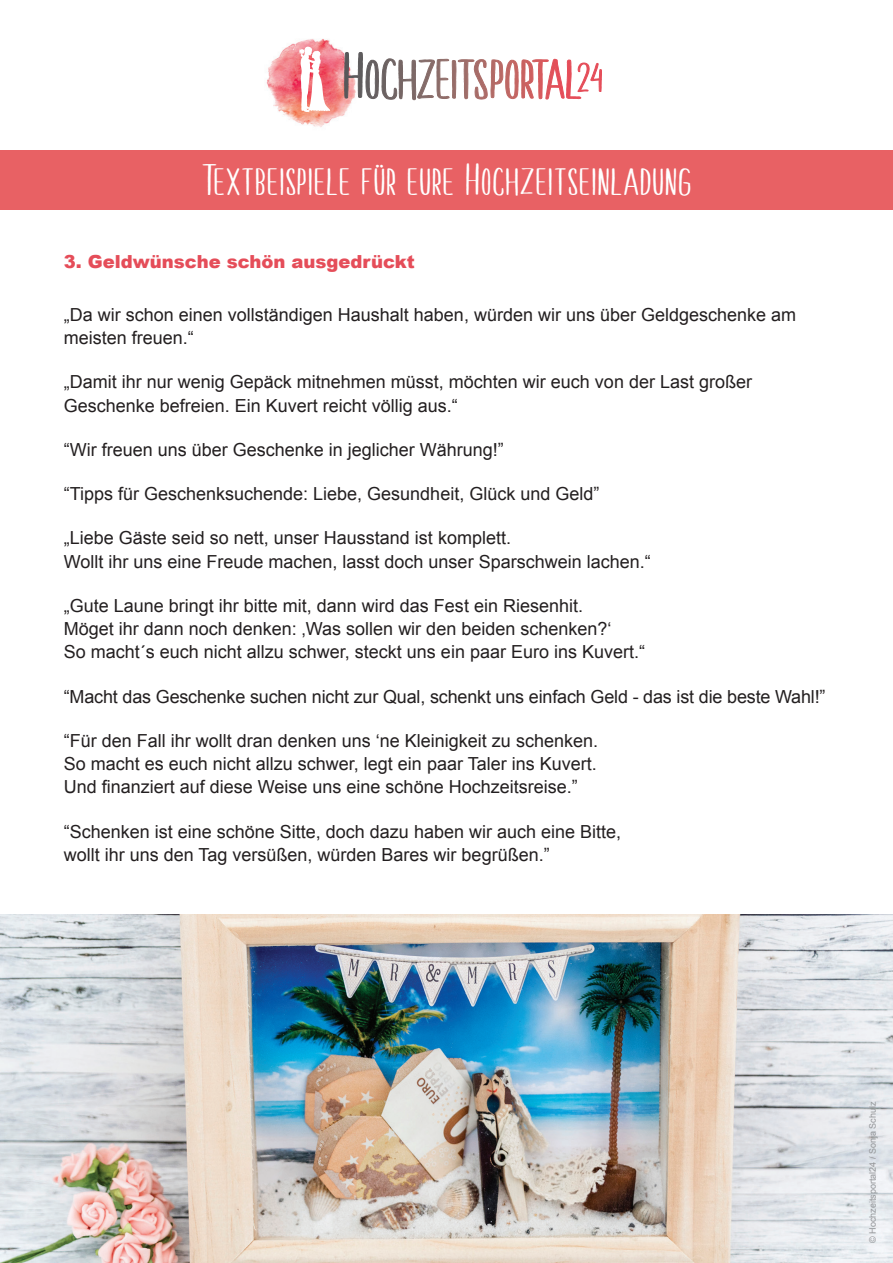
<style>
.page{position:relative;width:893px;height:1263px;background:#fff}
.page>*{position:absolute;margin:0;border:0;box-sizing:border-box;transform-origin:0 0}
.t1{font:45px "Melloner Fun";letter-spacing:.025em;color:#fff}
.t2{font:18px/23.2px "Arial";color:#231f20}
.t3{font:900 18px "Arial";color:#e54d59}
.t4{font:9px "Arial";color:#939598}
</style>
<div class="page">
<div style="left:0;top:150px;width:893px;height:60px;background:#e86164"></div>
<img style="left:0;top:914px;width:893px;height:349px">
<img style="left:266px;top:39px;width:80px;height:88px">
<svg style="left:344px;top:43px;width:258px;height:69px"></svg>
<svg style="left:299px;top:46px;width:31px;height:66px"></svg>
<p class="t1" style="left:202px;top:152px;width:491px">Textbeispiele für eure Hochzeitseinladung</p>
<p class="t3" style="left:64px;top:249px;width:352px">3. Geldwünsche schön ausgedrückt</p>
<p class="t2" style="left:64px;top:303px;width:734px">„Da wir schon einen vollständigen Haushalt haben, würden wir uns über Geldgeschenke am meisten freuen.“</p>
<p class="t2" style="left:64px;top:371px;width:690px">„Damit ihr nur wenig Gepäck mitnehmen müsst, möchten wir euch von der Last großer<br>Geschenke befreien. Ein Kuvert reicht völlig aus.“</p>
<p class="t2" style="left:64px;top:438px;width:442px">“Wir freuen uns über Geschenke in jeglicher Währung!”</p>
<p class="t2" style="left:64px;top:482px;width:537px">“Tipps für Geschenksuchende: Liebe, Gesundheit, Glück und Geld”</p>
<p class="t2" style="left:64px;top:527px;width:449px">„Liebe Gäste seid so nett, unser Hausstand ist komplett.</p>
<p class="t2" style="left:64px;top:550px;width:588px">Wollt ihr uns eine Freude machen, lasst doch unser Sparschwein lachen.“</p>
<p class="t2" style="left:64px;top:594px;width:521px">„Gute Laune bringt ihr bitte mit, dann wird das Fest ein Riesenhit.</p>
<p class="t2" style="left:64px;top:617px;width:549px">Möget ihr dann noch denken: ‚Was sollen wir den beiden schenken?‘</p>
<p class="t2" style="left:64px;top:641px;width:583px">So macht´s euch nicht allzu schwer, steckt uns ein paar Euro ins Kuvert.“</p>
<p class="t2" style="left:64px;top:685px;width:763px">“Macht das Geschenke suchen nicht zur Qual, schenkt uns einfach Geld - das ist die beste Wahl!”</p>
<p class="t2" style="left:64px;top:729px;width:536px">“Für den Fall ihr wollt dran denken uns ‘ne Kleinigkeit zu schenken.</p>
<p class="t2" style="left:64px;top:752px;width:534px">So macht es euch nicht allzu schwer, legt ein paar Taler ins Kuvert.</p>
<p class="t2" style="left:64px;top:776px;width:515px">Und finanziert auf diese Weise uns eine schöne Hochzeitsreise.”</p>
<p class="t2" style="left:64px;top:820px;width:559px">“Schenken ist eine schöne Sitte, doch dazu haben wir auch eine Bitte,</p>
<p class="t2" style="left:64px;top:843px;width:487px">wollt ihr uns den Tag versüßen, würden Bares wir begrüßen.”</p>
<p class="t4" style="left:867px;top:1243px;width:143px;rotate:-90deg">© Hochzeitsportal24 / Sonja Schulz</p>
</div>
